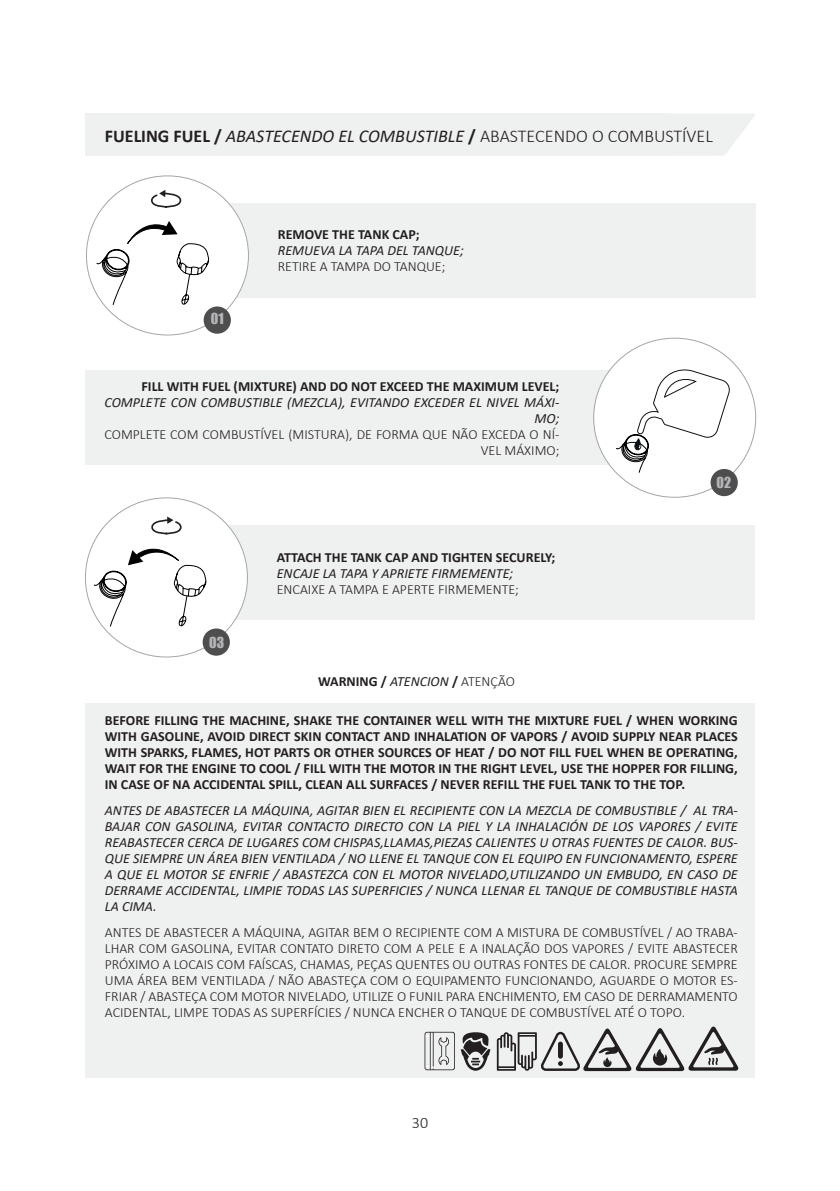
<style>
.page{position:relative;width:840px;height:1191px;background:#fff}
.page>*{position:absolute;margin:0;border:0;box-sizing:border-box;transform-origin:0 0}
.t1{font:italic 18px "Calibri";color:#231f20}
.t2{font:300 16px "Calibri";color:#231f20}
.t3{font:italic 14px/16px "Calibri";color:#231f20;text-align:justify}
.t4{font:300 14px/16px "Calibri";color:#231f20;text-align:justify}
.t5{font:700 14px/16px "Calibri";color:#231f20;text-align:justify}
.t6{font:14px "Impact";color:#b4b5b9}
.s1{font-weight:700;font-style:normal}
.s2{font-weight:300;font-style:normal}
.s3{font-weight:400;font-style:italic}
.s4{font-weight:300}
</style>
<div class="page">
<svg style="left:669px;top:113px;width:86px;height:43px"></svg>
<div style="left:85px;top:113px;width:584px;height:43px;background:#eff0f0"></div>
<div style="left:85px;top:371px;width:589px;height:94px;background:#eff0f0"></div>
<div style="left:85px;top:703px;width:669px;height:374px;background:#eff0f0"></div>
<div style="left:166px;top:203px;width:588px;height:94px;background:#eff0f0"></div>
<div style="left:593px;top:338px;width:162px;height:159px;background:#fff;border-radius:50%"></div>
<div style="left:87px;top:175px;width:162px;height:159px;background:#fff;border-radius:50%"></div>
<svg style="left:151px;top:175px;width:29px;height:33px"></svg>
<div style="left:168px;top:525px;width:585px;height:94px;background:#eff0f0"></div>
<div style="left:86px;top:497px;width:162px;height:159px;background:#fff;border-radius:50%"></div>
<svg style="left:496px;top:1026px;width:242px;height:45px"></svg>
<svg style="left:424px;top:1031px;width:30px;height:39px"></svg>
<svg style="left:460px;top:1032px;width:30px;height:38px"></svg>
<div style="left:203px;top:306px;width:28px;height:28px;background:#4f4e4e;border-radius:50%"></div>
<div style="left:202px;top:628px;width:28px;height:27px;background:#4f4e4e;border-radius:50%"></div>
<svg style="left:96px;top:214px;width:113px;height:91px"></svg>
<svg style="left:615px;top:369px;width:115px;height:104px"></svg>
<svg style="left:94px;top:497px;width:112px;height:129px"></svg>
<div style="left:710px;top:469px;width:27px;height:27px;background:#4f4e4e;border-radius:50%"></div>
<p class="t1" style="left:105px;top:123px;width:609px"><span class="s1">FUELING FUEL /</span> ABASTECENDO EL COMBUSTIBLE <span class="s1">/</span> <span class="s2">ABASTECENDO O COMBUSTÍVEL</span></p>
<p class="t6" style="left:211px;top:307px;width:14px">01</p>
<p class="t5" style="left:278px;top:226px;width:143px">REMOVE THE TANK CAP;</p>
<p class="t3" style="left:278px;top:241px;width:187px">REMUEVA LA TAPA DEL TANQUE;</p>
<p class="t4" style="left:278px;top:258px;width:169px">RETIRE A TAMPA DO TANQUE;</p>
<p class="t5" style="left:141px;top:378px;width:419px">FILL WITH FUEL (MIXTURE) AND DO NOT EXCEED THE MAXIMUM LEVEL;</p>
<p class="t3" style="left:104px;top:393px;width:456px;text-align:right">COMPLETE CON COMBUSTIBLE (MEZCLA), EVITANDO EXCEDER EL NIVEL MÁXI-<br>MO;</p>
<p class="t4" style="left:104px;top:426px;width:456px;text-align:right">COMPLETE COM COMBUSTÍVEL (MISTURA), DE FORMA QUE NÃO EXCEDA O NÍ-<br>VEL MÁXIMO;</p>
<p class="t6" style="left:209px;top:631px;width:16px">03</p>
<p class="t5" style="left:277px;top:549px;width:280px">ATTACH THE TANK CAP AND TIGHTEN SECURELY;</p>
<p class="t3" style="left:277px;top:565px;width:238px">ENCAJE LA TAPA Y APRIETE FIRMEMENTE;</p>
<p class="t4" style="left:277px;top:581px;width:243px">ENCAIXE A TAMPA E APERTE FIRMEMENTE;</p>
<p class="t6" style="left:716px;top:472px;width:16px">02</p>
<p class="t5" style="left:318px;top:673px;width:198px">WARNING / <span class="s3">ATENCION</span> / <span class="s4">ATENÇÃO</span></p>
<p class="t5" style="left:105px;top:712px;width:634px">BEFORE FILLING THE MACHINE, SHAKE THE CONTAINER WELL WITH THE MIXTURE FUEL / WHEN WORKING WITH GASOLINE, AVOID DIRECT SKIN CONTACT AND INHALATION OF VAPORS / AVOID SUPPLY NEAR PLACES WITH SPARKS, FLAMES, HOT PARTS OR OTHER SOURCES OF HEAT / DO NOT FILL FUEL WHEN BE OPERATING, WAIT FOR THE ENGINE TO COOL / FILL WITH THE MOTOR IN THE RIGHT LEVEL, USE THE HOPPER FOR FILLING, IN CASE OF NA ACCIDENTAL SPILL, CLEAN ALL SURFACES / NEVER REFILL THE FUEL TANK TO THE TOP.</p>
<p class="t3" style="left:105px;top:802px;width:634px">ANTES DE ABASTECER LA MÁQUINA, AGITAR BIEN EL RECIPIENTE CON LA MEZCLA DE COMBUSTIBLE / AL TRA-BAJAR CON GASOLINA, EVITAR CONTACTO DIRECTO CON LA PIEL Y LA INHALACIÓN DE LOS VAPORES / EVITE REABASTECER CERCA DE LUGARES COM CHISPAS,LLAMAS,PIEZAS CALIENTES U OTRAS FUENTES DE CALOR. BUS-QUE SIEMPRE UN ÁREA BIEN VENTILADA / NO LLENE EL TANQUE CON EL EQUIPO EN FUNCIONAMENTO, ESPERE A QUE EL MOTOR SE ENFRIE / ABASTEZCA CON EL MOTOR NIVELADO,UTILIZANDO UN EMBUDO, EN CASO DE DERRAME ACCIDENTAL, LIMPIE TODAS LAS SUPERFICIES / NUNCA LLENAR EL TANQUE DE COMBUSTIBLE HASTA LA CIMA.</p>
<p class="t4" style="left:105px;top:924px;width:634px">ANTES DE ABASTECER A MÁQUINA, AGITAR BEM O RECIPIENTE COM A MISTURA DE COMBUSTÍVEL / AO TRABA-LHAR COM GASOLINA, EVITAR CONTATO DIRETO COM A PELE E A INALAÇÃO DOS VAPORES / EVITE ABASTECER PRÓXIMO A LOCAIS COM FAÍSCAS, CHAMAS, PEÇAS QUENTES OU OUTRAS FONTES DE CALOR. PROCURE SEMPRE UMA ÁREA BEM VENTILADA / NÃO ABASTEÇA COM O EQUIPAMENTO FUNCIONANDO, AGUARDE O MOTOR ES-FRIAR / ABASTEÇA COM MOTOR NIVELADO, UTILIZE O FUNIL PARA ENCHIMENTO, EM CASO DE DERRAMAMENTO ACIDENTAL, LIMPE TODAS AS SUPERFÍCIES / NUNCA ENCHER O TANQUE DE COMBUSTÍVEL ATÉ O TOPO.</p>
<p class="t2" style="left:411px;top:1112px;width:18px">30</p>
</div>
